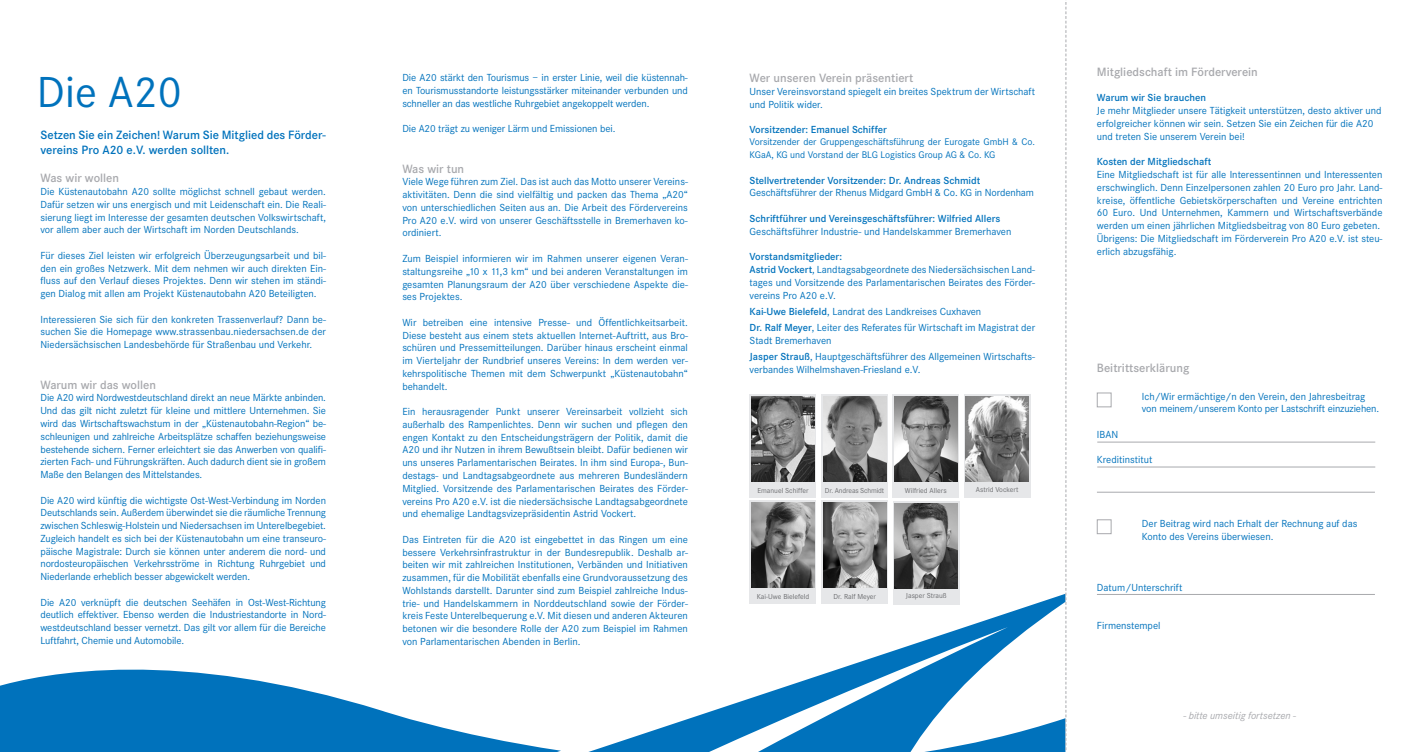
<style>
.page{position:relative;width:1414px;height:752px;background:#fff}
.page>*{position:absolute;margin:0;border:0;box-sizing:border-box;transform-origin:0 0}
.t1{font:45px "Corporate S";color:#0072bc}
.t2{font:600 12.5px "Corporate S";color:#a8a9ad}
.t3{font:600 12.5px/15px "Corporate S";color:#0072bc}
.t4{font:10.62px/12.8px "Corporate S";color:#0072bc;text-align:justify}
.t5{font:600 10.62px "Corporate S";color:#0072bc}
.t6{font:italic 10.62px "Corporate S";color:#a8a9ad}
.t7{font:10px/12.8px "Corporate S";color:#0072bc}
.t8{font:7.5px "Corporate S";color:#6c6d70}
.t9{font:7.5px "Corporate S";letter-spacing:-.02em;color:#6c6d70}
.s1{font-weight:600}
</style>
<div class="page">
<svg style="left:591px;top:712px;width:117px;height:39px"></svg>
<svg style="left:0;top:669px;width:561px;height:82px;fill:#0072bc"></svg>
<div style="left:1097px;top:392px;width:14px;height:15px;background:#fff;border:1px solid #a8a9ad"></div>
<hr style="left:1097px;top:441px;width:278px;height:1px;background:#a8a9ad">
<hr style="left:1097px;top:466px;width:278px;height:1px;background:#a8a9ad">
<hr style="left:1097px;top:491px;width:278px;height:1px;background:#a8a9ad">
<div style="left:1097px;top:519px;width:14px;height:14px;background:#fff;border:1px solid #a8a9ad"></div>
<hr style="left:1097px;top:594px;width:278px;height:1px;background:#a8a9ad">
<svg style="left:708px;top:2px;width:358px;height:749px"></svg>
<h1 class="t1" style="left:37px;top:67px;width:146px">Die A20</h1>
<p class="t3" style="left:40px;top:128px;width:286px">Setzen Sie ein Zeichen! Warum Sie Mitglied des Förder&shy;vereins Pro A20 e.V. werden sollten.</p>
<p class="t2" style="left:40px;top:171px;width:80px">Was wir wollen</p>
<p class="t4" style="left:40px;top:185px;width:287px">Die Küstenautobahn A20 sollte möglichst schnell gebaut werden.<br>Dafür setzen wir uns energisch und mit Leidenschaft ein. Die Reali&shy;sierung liegt im Interesse der gesamten deutschen Volkswirtschaft, vor allem aber auch der Wirtschaft im Norden Deutschlands.</p>
<p class="t4" style="left:40px;top:249px;width:287px">Für dieses Ziel leisten wir erfolgreich Überzeugungsarbeit und bil&shy;den ein großes Netzwerk. Mit dem nehmen wir auch direkten Ein&shy;fluss auf den Verlauf dieses Projektes. Denn wir stehen im ständi&shy;gen Dialog mit allen am Projekt Küstenautobahn A20 Beteiligten.</p>
<p class="t4" style="left:40px;top:313px;width:287px">Interessieren Sie sich für den konkreten Trassenverlauf? Dann be&shy;suchen Sie die Homepage www.strassenbau.niedersachsen.de der Niedersächsischen Landesbehörde für Straßenbau und Verkehr.</p>
<p class="t2" style="left:40px;top:377px;width:117px">Warum wir das wollen</p>
<p class="t4" style="left:40px;top:391px;width:287px">Die A20 wird Nordwestdeutschland direkt an neue Märkte anbinden.<br>Und das gilt nicht zuletzt für kleine und mittlere Unternehmen. Sie wird das Wirtschaftswachstum in der „Küstenautobahn-Region“ be&shy;schleunigen und zahlreiche Arbeitsplätze schaffen beziehungsweise bestehende sichern. Ferner erleichtert sie das Anwerben von qualifi&shy;zierten Fach- und Führungskräften. Auch dadurch dient sie in großem Maße den Belangen des Mittelstandes.</p>
<p class="t4" style="left:40px;top:493px;width:287px">Die A20 wird künftig die wichtigste Ost-West-Verbindung im Norden Deutschlands sein. Außerdem überwindet sie die räumliche Trennung zwischen Schleswig-Holstein und Niedersachsen im Unterelbegebiet.<br>Zugleich handelt es sich bei der Küstenautobahn um eine transeuro&shy;päische Magistrale: Durch sie können unter anderem die nord- und nordosteuropäischen Verkehrsströme in Richtung Ruhrgebiet und Niederlande erheblich besser abgewickelt werden.</p>
<p class="t4" style="left:40px;top:595px;width:287px">Die A20 verknüpft die deutschen Seehäfen in Ost-West-Richtung deutlich effektiver. Ebenso werden die Industriestandorte in Nord&shy;westdeutschland besser vernetzt. Das gilt vor allem für die Bereiche Luftfahrt, Chemie und Automobile.</p>
<p class="t4" style="left:402px;top:71px;width:287px">Die A20 stärkt den Tourismus – in erster Linie, weil die küstennah&shy;en Tourismusstandorte leistungsstärker miteinander verbunden und schneller an das westliche Ruhrgebiet angekoppelt werden.</p>
<p class="t4" style="left:402px;top:122px;width:215px">Die A20 trägt zu weniger Lärm und Emissionen bei.</p>
<p class="t2" style="left:402px;top:161px;width:63px">Was wir tun</p>
<p class="t4" style="left:402px;top:175px;width:287px">Viele Wege führen zum Ziel. Das ist auch das Motto unserer Vereins&shy;aktivitäten. Denn die sind vielfältig und packen das Thema „A20“ von unterschiedlichen Seiten aus an. Die Arbeit des Fördervereins Pro A20 e.V. wird von unserer Geschäftsstelle in Bremerhaven ko&shy;ordiniert.</p>
<p class="t4" style="left:402px;top:252px;width:287px">Zum Beispiel informieren wir im Rahmen unserer eigenen Veran&shy;staltungsreihe „10 x 11,3 km“ und bei anderen Veranstaltungen im gesamten Planungsraum der A20 über verschiedene Aspekte die&shy;ses Projektes.</p>
<p class="t4" style="left:402px;top:316px;width:287px">Wir betreiben eine intensive Presse- und Öffentlichkeitsarbeit.<br>Diese besteht aus einem stets aktuellen Internet-Auftritt, aus Bro&shy;schüren und Pressemitteilungen. Darüber hinaus erscheint einmal im Vierteljahr der Rundbrief unseres Vereins: In dem werden ver&shy;kehrspolitische Themen mit dem Schwerpunkt „Küstenautobahn“ behandelt.</p>
<p class="t4" style="left:402px;top:405px;width:287px">Ein herausragender Punkt unserer Vereinsarbeit vollzieht sich außerhalb des Rampenlichtes. Denn wir suchen und pflegen den engen Kontakt zu den Entscheidungsträgern der Politik, damit die A20 und ihr Nutzen in ihrem Bewußtsein bleibt. Dafür bedienen wir uns unseres Parlamentarischen Beirates. In ihm sind Europa-, Bun&shy;destags- und Landtagsabgeordnete aus mehreren Bundesländern Mitglied. Vorsitzende des Parlamentarischen Beirates des Förder&shy;vereins Pro A20 e.V. ist die niedersächsische Landtagsabgeordnete und ehemalige Landtagsvizepräsidentin Astrid Vockert.</p>
<p class="t4" style="left:402px;top:532px;width:287px">Das Eintreten für die A20 ist eingebettet in das Ringen um eine bessere Verkehrsinfrastruktur in der Bundesrepublik. Deshalb ar&shy;beiten wir mit zahlreichen Institutionen, Verbänden und Initiativen zusammen, für die Mobilität ebenfalls eine Grundvoraussetzung des Wohlstands darstellt. Darunter sind zum Beispiel zahlreiche Indus&shy;trie- und Handelskammern in Norddeutschland sowie der Förder&shy;kreis Feste Unterelbequerung e.V. Mit diesen und anderen Akteuren betonen wir die besondere Rolle der A20 zum Beispiel im Rahmen von Parlamentarischen Abenden in Berlin.</p>
<p class="t2" style="left:750px;top:71px;width:165px">Wer unseren Verein präsentiert</p>
<p class="t4" style="left:750px;top:85px;width:287px">Unser Vereinsvorstand spiegelt ein breites Spektrum der Wirtschaft und Politik wider.</p>
<p class="t5" style="left:750px;top:124px;width:139px">Vorsitzender: Emanuel Schiffer</p>
<p class="t7" style="left:750px;top:136px;width:287px">Vorsitzender der Gruppengeschäftsführung der Eurogate GmbH &amp; Co.<br>KGaA, KG und Vorstand der BLG Logistics Group AG &amp; Co. KG</p>
<p class="t5" style="left:750px;top:174px;width:232px">Stellvertretender Vorsitzender: Dr. Andreas Schmidt</p>
<p class="t4" style="left:750px;top:186px;width:286px">Geschäftsführer der Rhenus Midgard GmbH &amp; Co. KG in Nordenham</p>
<p class="t5" style="left:750px;top:212px;width:252px">Schriftführer und Vereinsgeschäftsführer: Wilfried Allers</p>
<p class="t4" style="left:750px;top:225px;width:263px">Geschäftsführer Industrie- und Handelskammer Bremerhaven</p>
<p class="t4" style="left:750px;top:250px;width:287px;text-align:left"><span class="s1">Vorstandsmitglieder:<br>Astrid Vockert</span>, Landtagsabgeordnete des Niedersächsischen Land&shy;tages und Vorsitzende des Parlamentarischen Beirates des Förder&shy;vereins Pro A20 e.V.</p>
<p class="t4" style="left:750px;top:303px;width:287px;line-height:16.2px"><span class="s1">Kai-Uwe Bielefeld</span>, Landrat des Landkreises Cuxhaven<br><span class="s1">Dr. Ralf Meyer</span>, Leiter des Referates für Wirtschaft im Magistrat der</p>
<p class="t4" style="left:750px;top:332px;width:287px;line-height:16.2px">Stadt Bremerhaven<br><span class="s1">Jasper Strauß</span>, Hauptgeschäftsführer des Allgemeinen Wirtschafts-</p>
<p class="t4" style="left:750px;top:363px;width:172px">verbandes Wilhelmshaven-Friesland e.V.</p>
<p class="t8" style="left:757px;top:486px;width:53px">Emanuel Schiffer</p>
<p class="t9" style="left:825px;top:486px;width:61px">Dr. Andreas Schmidt</p>
<p class="t8" style="left:905px;top:486px;width:43px">Wilfried Allers</p>
<p class="t8" style="left:976px;top:485px;width:44px">Astrid Vockert</p>
<p class="t8" style="left:757px;top:591px;width:54px">Kai-Uwe Bielefeld</p>
<p class="t8" style="left:833px;top:592px;width:44px">Dr. Ralf Meyer</p>
<p class="t8" style="left:906px;top:591px;width:42px">Jasper Strauß</p>
<p class="t2" style="left:1097px;top:65px;width:162px">Mitgliedschaft im Förderverein</p>
<p class="t5" style="left:1097px;top:92px;width:111px">Warum wir Sie brauchen</p>
<p class="t4" style="left:1097px;top:104px;width:286px;text-align:left">Je mehr Mitglieder unsere Tätigkeit unterstützen, desto aktiver und erfolgreicher können wir sein. Setzen Sie ein Zeichen für die A20 und treten Sie unserem Verein bei!</p>
<p class="t5" style="left:1097px;top:155px;width:116px">Kosten der Mitgliedschaft</p>
<p class="t4" style="left:1097px;top:168px;width:287px;text-align:left">Eine Mitgliedschaft ist für alle Interessentinnen und Interessenten erschwinglich. Denn Einzelpersonen zahlen 20 Euro pro Jahr. Land&shy;kreise, öffentliche Gebietskörperschaften und Vereine entrichten 60 Euro. Und Unternehmen, Kammern und Wirtschaftsverbände werden um einen jährlichen Mitgliedsbeitrag von 80 Euro gebeten.<br>Übrigens: Die Mitgliedschaft im Förderverein Pro A20 e.V. ist steu&shy;erlich abzugsfähig.</p>
<p class="t2" style="left:1097px;top:360px;width:94px">Beitrittserklärung</p>
<p class="t4" style="left:1142px;top:389px;width:239px">Ich/Wir ermächtige/n den Verein, den Jahresbeitrag von meinem/unserem Konto per Lastschrift einzuziehen.</p>
<p class="t4" style="left:1097px;top:428px;width:23px">IBAN</p>
<p class="t4" style="left:1097px;top:453px;width:57px">Kreditinstitut</p>
<p class="t4" style="left:1142px;top:517px;width:217px">Der Beitrag wird nach Erhalt der Rechnung auf das<br>Konto des Vereins überwiesen.</p>
<p class="t4" style="left:1097px;top:581px;width:87px">Datum/Unterschrift</p>
<p class="t4" style="left:1097px;top:619px;width:65px">Firmenstempel</p>
<p class="t6" style="left:1183px;top:708px;width:114px">- bitte umseitig fortsetzen -</p>
</div>
